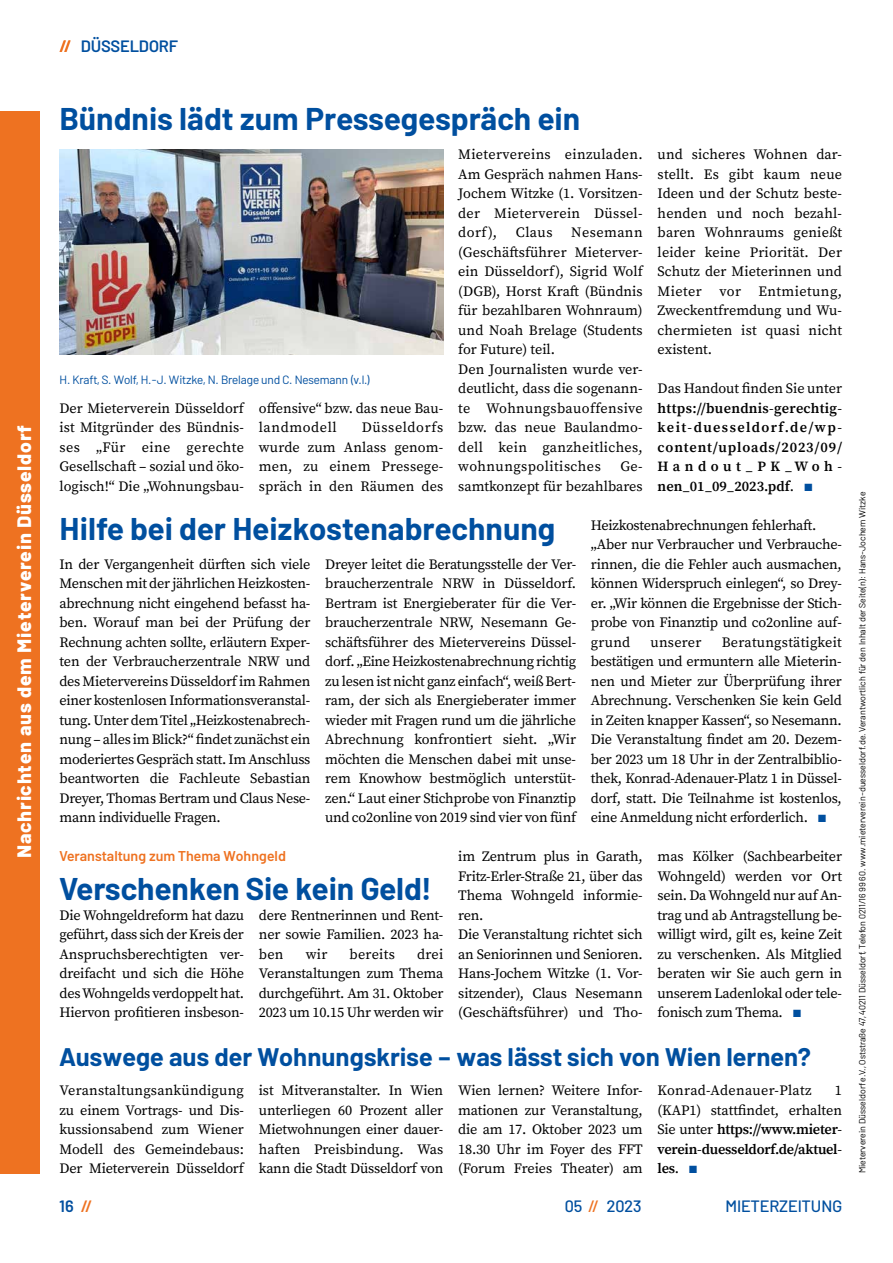
<style>
.page{position:relative;width:893px;height:1263px;background:#fff}
.page>*{position:absolute;margin:0;border:0;box-sizing:border-box;transform-origin:0 0}
.t1{font:700 31.5px "Barlow";color:#004f9f}
.t2{font:700 25.5px "Barlow";color:#004f9f}
.t3{font:800 19.5px "Barlow";letter-spacing:.04em;color:#fff}
.t4{font:500 16.5px "Barlow";color:#004f9f}
.t5{font:600 16.5px "Barlow";color:#004f9f}
.t6{font:14.25px/19.5px "Source Serif Pro";letter-spacing:-.015em;color:#000;text-align:justify}
.t7{font:14.25px/19.5px "Source Serif Pro";letter-spacing:.005em;color:#000}
.t8{font:600 14.25px/19.5px "Source Serif Pro";color:#000;text-align:justify}
.t9{font:600 14.25px "Barlow";color:#ee7221}
.t10{font:14.25px "Source Serif Pro";letter-spacing:.02em;color:#000}
.t11{font:14.25px "Source Serif Pro";letter-spacing:.015em;color:#000}
.t12{font:12px "Barlow";letter-spacing:-.01em;color:#004f9f}
.t13{font:9px "Barlow";color:#000}
.s1{color:#ee7221}
.s2{font-weight:400}
.s3{color:#004f9f}
</style>
<div class="page">
<div style="left:0;top:111px;width:40px;height:1062px;background:#ee7221"></div>
<img style="left:60px;top:150px;width:383px;height:204px">
<h3 class="t3" style="left:10px;top:858px;width:434px;rotate:-90deg">Nachrichten aus dem Mieterverein Düsseldorf</h3>
<p class="t5" style="left:60px;top:34px;width:120px"><span class="s1">//</span> DÜSSELDORF</p>
<h1 class="t1" style="left:60px;top:95px;width:522px">Bündnis lädt zum Pressegespräch ein</h1>
<p class="t12" style="left:60px;top:371px;width:312px">H. Kraft, S. Wolf, H.-J. Witzke, N. Brelage und C. Nesemann (v.l.)</p>
<p class="t6" style="left:60px;top:398px;width:186px">Der Mieterverein Düsseldorf ist Mitgründer des Bündnis&shy;ses „Für eine gerechte -Ge-sellschaft – sozial und öko&shy;logisch!“ Die „Wohnungsbau-</p>
<p class="t6" style="left:259px;top:398px;width:186px">offensive“ bzw. das neue Bau&shy;landmodell</p>
<p class="t6" style="left:259px;top:418px;width:186px;text-indent:103px">Düsseldorfs wurde zum Anlass genom&shy;men, zu einem Pressege&shy;spräch in den Räumen des</p>
<p class="t6" style="left:458px;top:145px;width:186px">Mietervereins einzuladen.<br>Am Gespräch nahmen Hans-Jochem Witzke (1. Vorsitzen&shy;der Mieterverein Düssel&shy;dorf),</p>
<p class="t6" style="left:516px;top:223px;width:38px">Claus</p>
<p class="t7" style="left:458px;top:223px;width:186px;text-indent:113px">Nesemann (Geschäftsführer Mieterver&shy;ein Düsseldorf), Sigrid Wolf (DGB), Horst Kraft (Bündnis für bezahlbaren Wohnraum) und Noah Brelage (Students for Future) teil.<br>Den Journalisten wurde ver&shy;deutlicht, dass die sogenann&shy;te Wohnungsbauoffensive bzw. das neue Baulandmo&shy;dell kein ganzheitliches, wohnungspolitisches</p>
<p class="t6" style="left:458px;top:457px;width:186px;text-align:right">Ge-<br>samtkonzept für bezahlbares</p>
<p class="t6" style="left:658px;top:145px;width:186px">und sicheres Wohnen dar&shy;stellt. Es gibt kaum neue Ideen und der Schutz beste&shy;henden und noch bezahl&shy;baren Wohnraums genießt leider keine Priorität. Der Schutz der Mieterinnen und Mieter vor Entmietung, Zweckentfremdung und Wu&shy;chermieten ist quasi nicht existent.</p>
<p class="t6" style="left:658px;top:379px;width:186px">Das Handout finden Sie unter</p>
<p class="t8" style="left:658px;top:399px;width:186px">https://buendnis-gerechtig&shy;keit-duesseldorf.de/wp&shy;content/uploads/2023/09/ Handout_PK_Woh&shy;nen_01_09_2023.pdf<span class="s2">.</span> <span class="s3">■</span></p>
<h1 class="t1" style="left:60px;top:505px;width:498px">Hilfe bei der Heizkostenabrechnung</h1>
<p class="t6" style="left:59px;top:554px;width:252px">In der Vergangenheit dürften sich viele Menschen mit der jährlichen Heizkosten&shy;abrechnung nicht eingehend befasst ha&shy;ben. Worauf man bei der Prüfung der Rechnung achten sollte, erläutern Exper&shy;ten der Verbraucherzentrale NRW und des Mietervereins Düsseldorf im Rahmen einer kostenlosen Informationsveranstal&shy;tung. Unter demTitel „Heizkostenabrech&shy;nung – alles im Blick?“ findet zunächst ein moderiertes Gespräch statt. Im Anschluss beantworten die Fachleute Sebastian Dreyer, Thomas Bertram und Claus Nese&shy;mann individuelle Fragen.</p>
<p class="t6" style="left:325px;top:554px;width:253px">Dreyer leitet die Beratungsstelle der Ver&shy;braucherzentrale NRW in Düsseldorf.<br>Bertram ist Energieberater für die Ver&shy;braucherzentrale NRW, Nesemann Ge&shy;schäftsführer des Mietervereins Düssel&shy;dorf. „Eine Heizkostenabrechnung richtig zu lesen ist nicht ganz einfach“, weiß Bert&shy;ram, der sich als Energieberater immer wieder mit Fragen rund um die jährliche Abrechnung konfrontiert sieht. „Wir möchten die Menschen dabei mit unse&shy;rem Knowhow bestmöglich unterstüt&shy;zen.“ Laut einer Stichprobe von Finanztip und co2online von 2019 sind vier von fünf</p>
<p class="t6" style="left:591px;top:515px;width:252px;text-align:left">Heizkostenabrechnungen fehlerhaft. „Aber nur Verbraucher und Verbrauche&shy;rinnen, die die Fehler auch ausmachen, können Widerspruch einlegen“, so Drey&shy;er. „Wir können die Ergebnisse der Stich&shy;probe von Finanztip und co2online auf&shy;grund</p>
<p class="t6" style="left:591px;top:632px;width:252px;text-indent:131px">Beratungstätigkeit bestätigen und ermuntern alle Mieterin&shy;nen und Mieter zur Überprüfung ihrer Abrechnung. Verschenken Sie kein Geld in Zeiten knapper Kassen“, so Nesemann.<br>Die Veranstaltung findet am 20. Dezem&shy;ber 2023 um 18 Uhr in der Zentralbiblio&shy;thek, Konrad-Adenauer-Platz 1 in Düssel&shy;dorf, statt. Die Teilnahme ist kostenlos, eine Anmeldung nicht erforderlich. <span class="s3">■</span></p>
<p class="t11" style="left:651px;top:632px;width:52px">unserer</p>
<p class="t6" style="left:458px;top:847px;width:186px;text-align:left">im Zentrum plus in Garath,<br>Fritz-Erler-Straße 21, über das<br>Thema Wohngeld informie&shy;ren.<br>Die Veranstaltung richtet sich an Seniorinnen und Senioren.<br>Hans-Jochem Witzke (1. Vor&shy;sitzender), Claus Nesemann (Geschäftsführer) und Tho-</p>
<p class="t6" style="left:658px;top:847px;width:186px">mas Kölker (Sachbearbeiter Wohngeld) werden vor Ort sein. DaWohngeld nur auf An&shy;trag und ab Antragstellung be&shy;willigt wird, gilt es, keine Zeit zu verschenken. Als Mitglied beraten wir Sie auch gern in unserem Ladenlokal oder tele&shy;fonisch zum Thema. <span class="s3">■</span></p>
<h2 class="t2" style="left:60px;top:1038px;width:753px">Auswege aus der Wohnungskrise – was lässt sich von Wien lernen?</h2>
<p class="t6" style="left:60px;top:1081px;width:186px">Veranstaltungsankündigung zu einem Vortrags- und Dis&shy;kussionsabend zum Wiener Modell des Gemeindebaus:<br>Der Mieterverein Düsseldorf</p>
<p class="t6" style="left:259px;top:1081px;width:186px">ist Mitveranstalter. In Wien unterliegen 60 Prozent aller Mietwohnungen einer dauer&shy;haften Preisbindung. Was kann die Stadt Düsseldorf von</p>
<p class="t6" style="left:458px;top:1081px;width:186px">Wien lernen? Weitere Infor&shy;mationen zur Veranstaltung, die am 17. Oktober 2023 um 18.30 Uhr im Foyer des FFT (Forum Freies Theater) am</p>
<p class="t10" style="left:657px;top:1081px;width:155px">Konrad-Adenauer--Platz</p>
<p class="t9" style="left:60px;top:846px;width:228px">Veranstaltung zum Thema Wohngeld</p>
<h1 class="t1" style="left:60px;top:866px;width:372px">Verschenken Sie kein Geld!</h1>
<p class="t6" style="left:60px;top:905px;width:186px">Die Wohngeldreform hat dazu geführt, dass sich der Kreis der Anspruchsberechtigten ver&shy;dreifacht und sich die Höhe desWohngelds verdoppelt hat.<br>Hiervon profitieren insbeson-</p>
<p class="t6" style="left:259px;top:905px;width:186px">dere Rentnerinnen und Rent&shy;ner sowie Familien. 2023 ha&shy;ben</p>
<p class="t6" style="left:259px;top:944px;width:186px;text-indent:158px">drei Veranstaltungen zum Thema durchgeführt. Am 31. Oktober 2023 um 10.15 Uhr werden wir</p>
<p class="t6" style="left:306px;top:944px;width:23px">wir</p>
<p class="t10" style="left:350px;top:944px;width:47px">bereits</p>
<p class="t8" style="left:657px;top:1081px;width:186px;text-indent:177px"><span class="s2">1 (KAP1) stattfindet, erhalten Sie unter</span> https://www.mieter&shy;verein-duesseldorf.de/aktuel&shy;les<span class="s2">.</span> <span class="s3">■</span></p>
<p class="t5" style="left:60px;top:1193px;width:34px">16 <span class="s1">//</span></p>
<p class="t4" style="left:565px;top:1194px;width:78px">05 <span class="s1">//</span> 2023</p>
<p class="t4" style="left:725px;top:1194px;width:118px">MIETERZEITUNG</p>
<p class="t13" style="left:856px;top:1173px;width:683px;rotate:-90deg">Mieterverein Düsseldorf e.V., Oststraße 47, 40211 Düsseldorf, Telefon 0211/16 99 60. www.mieterverein-duesseldorf.de. Verantwortlich für den Inhalt der Seite(n): Hans-Jochem Witzke</p>
</div>
